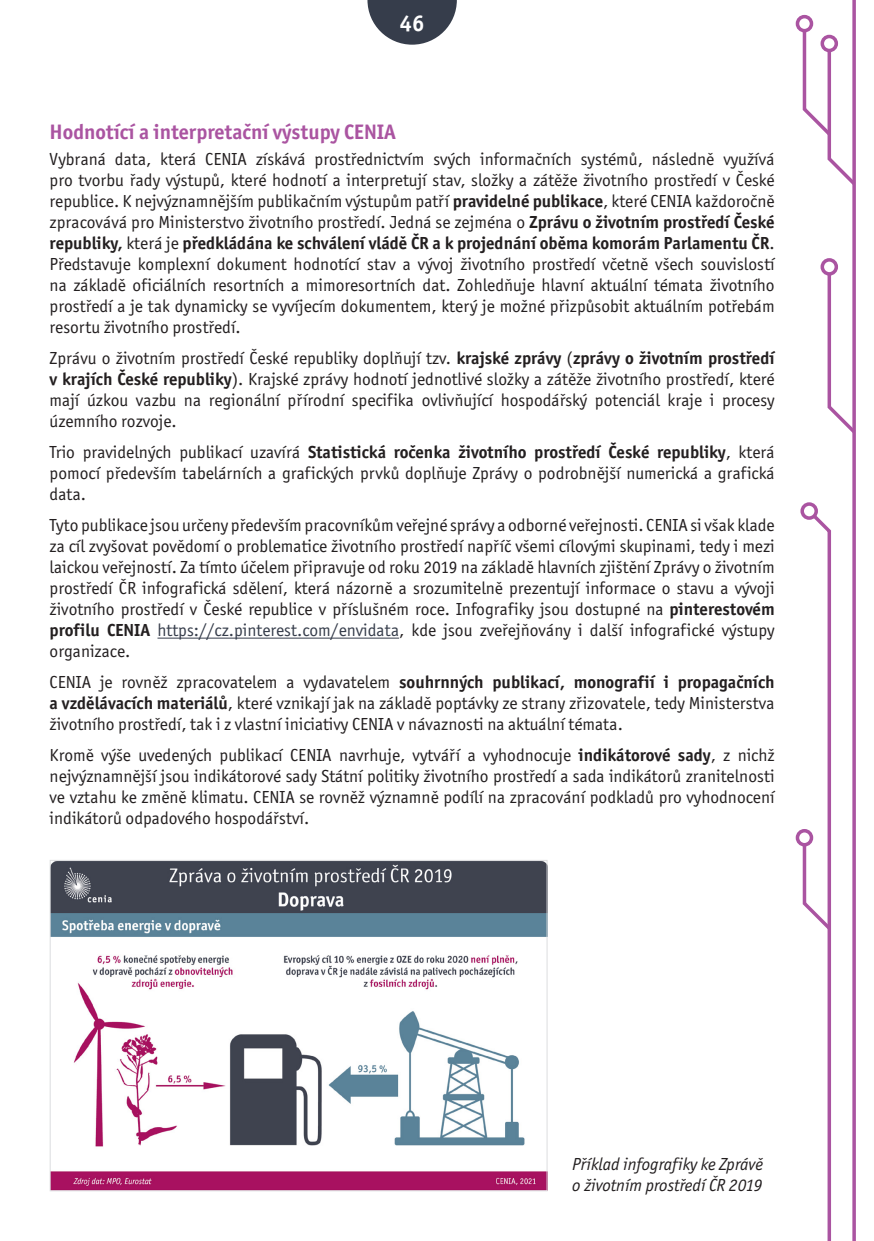
<style>
.page{position:relative;width:874px;height:1241px;background:#fff}
.page>*{position:absolute;margin:0;border:0;box-sizing:border-box;transform-origin:0 0}
.t1{font:700 22.75px "Officina Sans Itc TOT";color:#fff}
.Nadpis_2{font:700 21px "Officina Sans Itc TOT";color:#aa54a1}
.Text{font:17.5px/21px "Officina Sans Itc TOT";color:#231f20;text-align:justify}
.Grafický_prvek_nadpi{font:italic 17.5px/21px "Officina Sans Itc TOT";color:#231f20}
.s1{font-weight:700}
.s2{color:#363d4b}
</style>
<div class="page">
<svg style="left:852px;top:0;width:3px;height:1240px;background:#b469ac"></svg>
<div style="left:800px;top:502px;width:17px;height:17px;border:4px solid #aa54a1;border-radius:50%"></div>
<svg style="left:800px;top:27px;width:56px;height:161px"></svg>
<div style="left:795px;top:15px;width:17px;height:17px;border:4px solid #aa54a1;border-radius:50%"></div>
<svg style="left:800px;top:511px;width:31px;height:729px"></svg>
<div style="left:795px;top:828px;width:17px;height:18px;border:4px solid #aa54a1;border-radius:50%"></div>
<svg style="left:825px;top:270px;width:31px;height:167px"></svg>
<div style="left:820px;top:258px;width:17px;height:17px;border:4px solid #aa54a1;border-radius:50%"></div>
<svg style="left:367px;top:0;width:89px;height:45px"></svg>
<hr style="left:157px;top:637px;width:242px;height:1px;background:#363d4b">
<img style="left:52px;top:861px;width:493px;height:327px">
<div style="left:50px;top:859px;width:497px;height:331px;border:1px solid #dcdddf"></div>
<h1 class="t1" style="left:400px;top:9px;width:26px">46</h1>
<p class="Nadpis_2" style="left:50px;top:119px;width:347px">Hodnotící a interpretační výstupy CENIA</p>
<p class="Text" style="left:50px;top:149px;width:726px">Vybraná data, která CENIA získává prostřednictvím svých informačních systémů, následně využívá pro tvorbu řady výstupů, které hodnotí a interpretují stav, složky a zátěže životního prostředí v České republice. K nejvýznamnějším publikačním výstupům patří <span class="s1">pravidelné publikace</span>, které CENIA každoročně zpracovává pro Ministerstvo životního prostředí. Jedná se zejména o <span class="s1">Zprávu o životním prostředí České republiky,</span> která je <span class="s1">předkládána ke schválení vládě ČR a k projednání oběma komorám Parlamentu ČR</span>.<br>Představuje komplexní dokument hodnotící stav a vývoj životního prostředí včetně všech souvislostí na základě oficiálních resortních a mimoresortních dat. Zohledňuje hlavní aktuální témata životního prostředí a je tak dynamicky se vyvíjecím dokumentem, který je možné přizpůsobit aktuálním potřebám resortu životního prostředí.</p>
<p class="Text" style="left:50px;top:348px;width:726px">Zprávu o životním prostředí České republiky doplňují tzv. <span class="s1">krajské zprávy</span> (<span class="s1">zprávy o životním prostředí v krajích České republiky</span>). Krajské zprávy hodnotí jednotlivé složky a zátěže životního prostředí, které mají úzkou vazbu na regionální přírodní specifika ovlivňující hospodářský potenciál kraje i procesy územního rozvoje.</p>
<p class="Text" style="left:50px;top:442px;width:726px">Trio pravidelných publikací uzavírá <span class="s1">Statistická ročenka životního prostředí České republiky</span>, která pomocí především tabelárních a grafických prvků doplňuje Zprávy o podrobnější numerická a grafická data.</p>
<p class="Text" style="left:50px;top:515px;width:726px">Tyto publikace jsou určeny především pracovníkům veřejné správy a odborné veřejnosti. CENIA si však klade za cíl zvyšovat povědomí o problematice životního prostředí napříč všemi cílovými skupinami, tedy i mezi laickou veřejností. Za tímto účelem připravuje od roku 2019 na základě hlavních zjištění Zprávy o životním prostředí ČR infografická sdělení, která názorně a srozumitelně prezentují informace o stavu a vývoji životního prostředí v České republice v příslušném roce. Infografiky jsou dostupné na <span class="s1">pinterestovém profilu CENIA</span> <span class="s2">https://cz.pinterest.com/envidata</span>, kde jsou zveřejňovány i další infografické výstupy organizace.</p>
<p class="Text" style="left:50px;top:672px;width:726px">CENIA je rovněž zpracovatelem a vydavatelem <span class="s1">souhrnných publikací, monografií i propagačních a vzdělávacích materiálů</span>, které vznikají jak na základě poptávky ze strany zřizovatele, tedy Ministerstva životního prostředí, tak i z vlastní iniciativy CENIA v návaznosti na aktuální témata.</p>
<p class="Text" style="left:50px;top:745px;width:726px">Kromě výše uvedených publikací CENIA navrhuje, vytváří a vyhodnocuje <span class="s1">indikátorové sady</span>, z nichž nejvýznamnější jsou indikátorové sady Státní politiky životního prostředí a sada indikátorů zranitelnosti ve vztahu ke změně klimatu. CENIA se rovněž významně podílí na zpracování podkladů pro vyhodnocení indikátorů odpadového hospodářství.</p>
<p class="Grafický_prvek_nadpi" style="left:572px;top:1153px;width:192px">Příklad infografiky ke Zprávě o životním prostředí ČR 2019</p>
</div>
